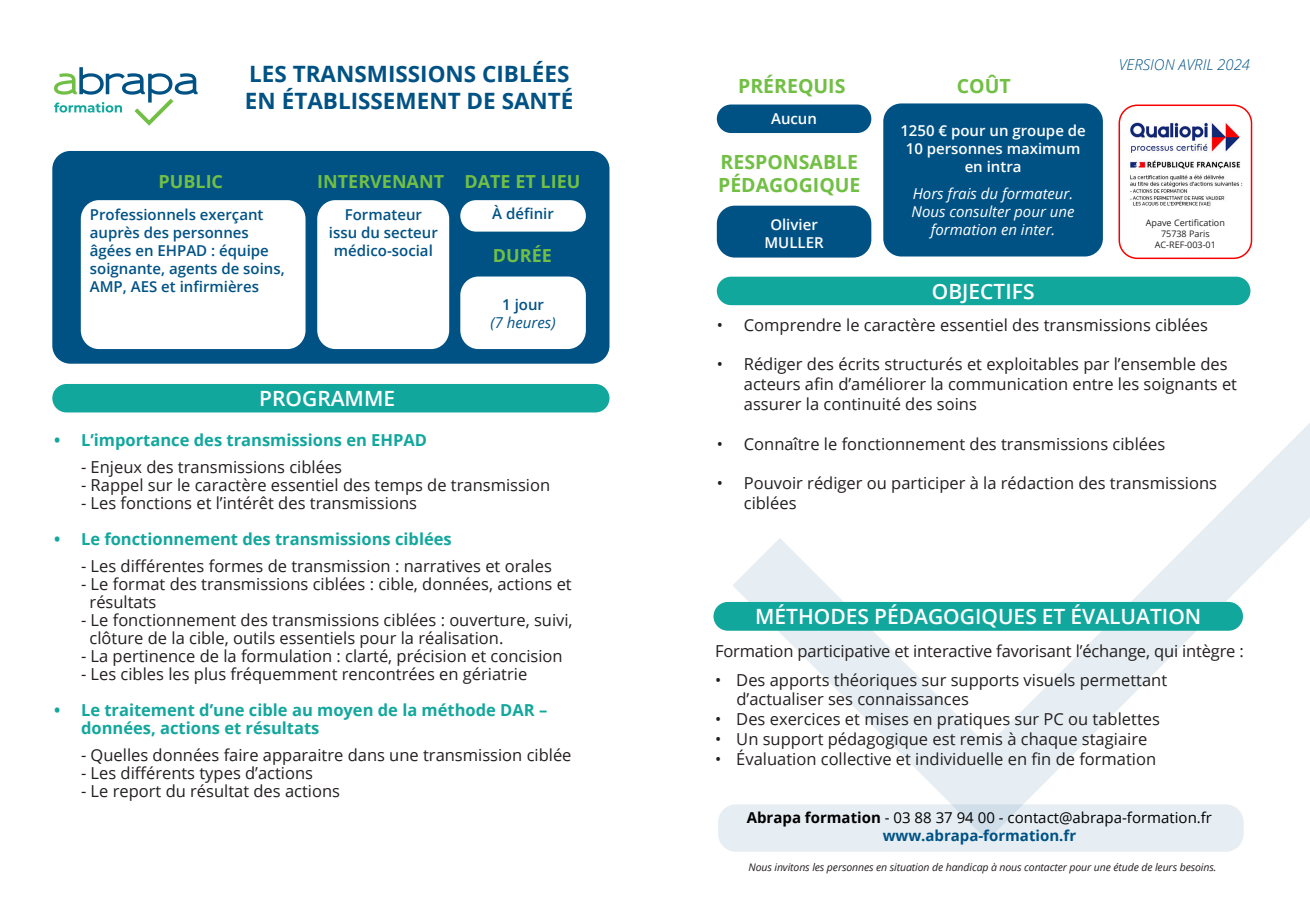
<style>
.page{position:relative;width:1310px;height:919px;background:#fff}
.page>*{position:absolute;margin:0;border:0;box-sizing:border-box;transform-origin:0 0}
.t1{font:700 22.5px/27px "Open Sans";color:#005285}
.t2{font:600 21px "Open Sans";color:#fff}
.t3{font:700 19.5px/23.4px "Open Sans";color:#71bf44}
.t4{font:700 18px "Open Sans";color:#71bf44}
.t5{font:16.5px/19.8px "Open Sans";color:#231f20}
.t6{font:700 16.5px/18px "Open Sans";color:#12a79d}
.t7{font:600 15px/18px "Open Sans";color:#005285;text-align:center}
.t8{font:15px/18px "Open Sans";color:#000001;text-align:center}
.t9{font:600 15px/18px "Open Sans";color:#fff;text-align:center}
.t10{font:italic 15px/18px "Open Sans";color:#fff;text-align:center}
.t11{font:italic 300 15px "Open Sans";color:#005285}
.t12{font:italic 15px "Open Sans";color:#005285}
.t13{font:italic 10.5px "Open Sans";letter-spacing:-.01em;color:#231f20}
.t14{font:9px/10.8px "Open Sans";color:#231f20;text-align:center}
.s1{font-weight:700}
.s2{font-weight:700;color:#005285}
</style>
<div class="page">
<svg style="left:732px;top:423px;width:578px;height:417px"></svg>
<div style="left:52px;top:151px;width:557px;height:212px;background:#005285;border-radius:18px"></div>
<div style="left:317px;top:200px;width:132px;height:149px;background:#fff;border-radius:18px"></div>
<div style="left:81px;top:200px;width:224px;height:149px;background:#fff;border-radius:18px"></div>
<div style="left:717px;top:206px;width:154px;height:51px;background:#005285;border-radius:18px"></div>
<div style="left:883px;top:103px;width:220px;height:153px;background:#005285;border-radius:18px"></div>
<div style="left:717px;top:104px;width:154px;height:29px;background:#005285;border-radius:14px"></div>
<div style="left:717px;top:277px;width:533px;height:28px;background:#12a79d;border-radius:14px"></div>
<div style="left:713px;top:602px;width:530px;height:28px;background:#12a79d;border-radius:14px"></div>
<img style="left:1130px;top:122px;width:113px;height:85px">
<svg style="left:54px;top:67px;width:144px;height:59px"></svg>
<div style="left:1118px;top:104px;width:134px;height:155px;border:2px solid #f80000;border-radius:18px"></div>
<div style="left:460px;top:200px;width:126px;height:31px;background:#fff;border-radius:16px"></div>
<div style="left:460px;top:276px;width:126px;height:73px;background:#fff;border-radius:18px"></div>
<div style="left:718px;top:804px;width:525px;height:47px;background:#e6eef3;border-radius:18px"></div>
<div style="left:52px;top:384px;width:557px;height:28px;background:#12a79d;border-radius:14px"></div>
<h1 class="t1" style="left:245px;top:63px;width:330px">LES TRANSMISSIONS CIBLÉES<br>EN ÉTABLISSEMENT DE SANTÉ</h1>
<p class="t4" style="left:158px;top:174px;width:66px">PUBLIC</p>
<p class="t4" style="left:317px;top:174px;width:128px">INTERVENANT</p>
<p class="t7" style="left:329px;top:207px;width:110px">Formateur issu du secteur médico-social</p>
<p class="t7" style="left:90px;top:207px;width:196px;text-align:left">Professionnels exerçant auprès des personnes âgées en EHPAD : équipe soignante, agents de soins,<br>AMP, AES et infirmières</p>
<p class="t4" style="left:464px;top:174px;width:117px">DATE ET LIEU</p>
<p class="t7" style="left:492px;top:206px;width:63px">À définir</p>
<p class="t4" style="left:493px;top:248px;width:60px">DURÉE</p>
<p class="t7" style="left:502px;top:297px;width:43px">1 jour</p>
<p class="t12" style="left:490px;top:317px;width:67px">(7 heures)</p>
<p class="t2" style="left:259px;top:390px;width:137px">PROGRAMME</p>
<p class="t6" style="left:54px;top:432px;width:375px">• L’importance des transmissions en EHPAD</p>
<p class="t5" style="left:81px;top:456px;width:263px">- Enjeux des transmissions ciblées</p>
<p class="t5" style="left:81px;top:474px;width:471px">- Rappel sur le caractère essentiel des temps de transmission</p>
<p class="t5" style="left:81px;top:492px;width:337px">- Les fonctions et l’intérêt des transmissions</p>
<p class="t6" style="left:54px;top:531px;width:399px">• Le fonctionnement des transmissions ciblées</p>
<p class="t5" style="left:81px;top:555px;width:472px">- Les différentes formes de transmission : narratives et orales</p>
<p class="t5" style="left:90px;top:574px;width:484px;line-height:18px;text-indent:-9px">- Le format des transmissions ciblées : cible, données, actions et résultats</p>
<p class="t5" style="left:90px;top:610px;width:484px;line-height:18px;text-indent:-9px">- Le fonctionnement des transmissions ciblées : ouverture, suivi, clôture de la cible, outils essentiels pour la réalisation.</p>
<p class="t5" style="left:81px;top:645px;width:483px">- La pertinence de la formulation : clarté, précision et concision</p>
<p class="t5" style="left:81px;top:663px;width:448px">- Les cibles les plus fréquemment rencontrées en gériatrie</p>
<p class="t6" style="left:81px;top:702px;width:468px;text-indent:-27px">• Le traitement d’une cible au moyen de la méthode DAR – données, actions et résultats</p>
<p class="t5" style="left:81px;top:744px;width:492px">- Quelles données faire apparaitre dans une transmission ciblée</p>
<p class="t5" style="left:81px;top:762px;width:234px">- Les différents types d’actions</p>
<p class="t5" style="left:81px;top:780px;width:260px">- Le report du résultat des actions</p>
<p class="t3" style="left:738px;top:77px;width:109px">PRÉREQUIS</p>
<p class="t9" style="left:771px;top:111px;width:47px">Aucun</p>
<p class="t3" style="left:718px;top:152px;width:144px">RESPONSABLE<br>PÉDAGOGIQUE</p>
<p class="t9" style="left:764px;top:217px;width:61px">Olivier<br>MULLER</p>
<p class="t3" style="left:957px;top:77px;width:55px">COÛT</p>
<p class="t9" style="left:900px;top:123px;width:187px">1250 € pour un groupe de<br>10 personnes maximum en intra</p>
<p class="t10" style="left:911px;top:186px;width:164px">Hors frais du formateur.<br>Nous consulter pour une formation en inter.</p>
<p class="t2" style="left:932px;top:283px;width:104px">OBJECTIFS</p>
<p class="t11" style="left:1118px;top:56px;width:133px">VERSION AVRIL 2024</p>
<p class="t14" style="left:1146px;top:217px;width:81px">Apave Certification<br>75738 Paris<br>AC-REF-003-01</p>
<p class="t5" style="left:717px;top:315px;width:492px">• Comprendre le caractère essentiel des transmissions ciblées</p>
<p class="t5" style="left:744px;top:355px;width:495px;text-indent:-27px">• Rédiger des écrits structurés et exploitables par l’ensemble des acteurs afin d’améliorer la communication entre les soignants et assurer la continuité des soins</p>
<p class="t5" style="left:717px;top:434px;width:450px">• Connaître le fonctionnement des transmissions ciblées</p>
<p class="t5" style="left:744px;top:473px;width:475px;text-indent:-27px">• Pouvoir rédiger ou participer à la rédaction des transmissions ciblées</p>
<p class="t2" style="left:755px;top:608px;width:448px">MÉTHODES PÉDAGOGIQUES ET ÉVALUATION</p>
<p class="t5" style="left:715px;top:640px;width:530px">Formation participative et interactive favorisant l’échange, qui intègre :</p>
<p class="t5" style="left:736px;top:670px;width:432px;text-indent:-21px">• Des apports théoriques sur supports visuels permettant d’actualiser ses connaissances</p>
<p class="t5" style="left:715px;top:709px;width:446px">• Des exercices et mises en pratiques sur PC ou tablettes</p>
<p class="t5" style="left:715px;top:729px;width:434px">• Un support pédagogique est remis à chaque stagiaire</p>
<p class="t5" style="left:715px;top:749px;width:443px">• Évaluation collective et individuelle en fin de formation</p>
<p class="t8" style="left:747px;top:808px;width:467px"><span class="s1">Abrapa formation</span> - 03 88 37 94 00 - contact@abrapa-formation.fr <span class="s2">www.abrapa-formation.fr</span></p>
<p class="t13" style="left:748px;top:863px;width:469px">Nous invitons les personnes en situation de handicap à nous contacter pour une étude de leurs besoins.</p>
</div>
